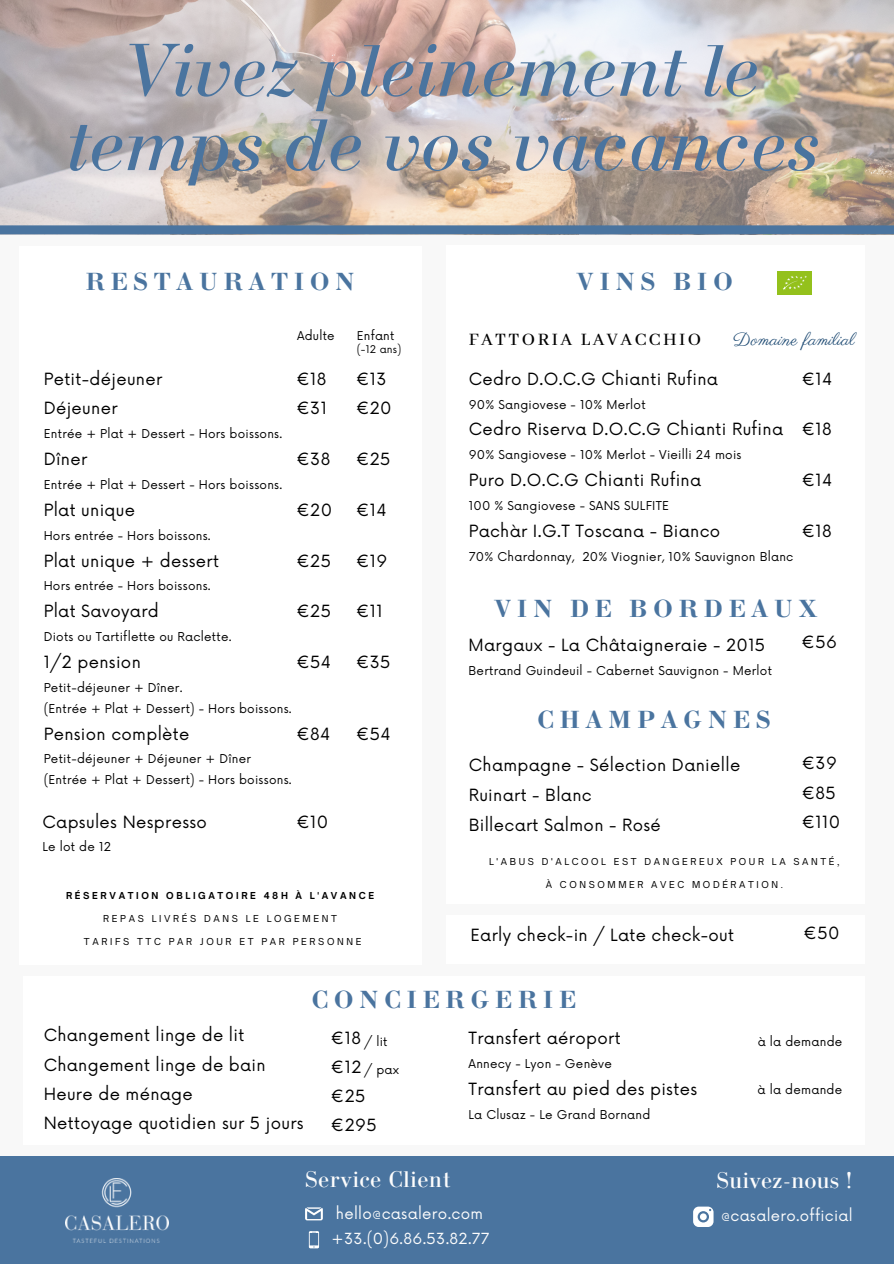
<style>
.page{position:relative;width:894px;height:1264px;background:#fff}
.page>*{position:absolute;margin:0;border:0;box-sizing:border-box;transform-origin:0 0}
.t1{font:italic 78.6px/74.2px "Bodoni";letter-spacing:.01em;color:#4a749f;text-align:center}
.t2{font:700 26.1px "Bodoni";letter-spacing:.21em;color:#4a749f}
.t3{font:24px "Bodoni";letter-spacing:.035em;color:#fdfdfd}
.t4{font:500 19.35px "Abhaya Libre";letter-spacing:.125em;color:#000}
.t5{font:17.85px "Parisienne";letter-spacing:.02em;color:#1c4972}
.t6{font:16.35px/29.2px "Now";letter-spacing:.02em;color:#000}
.t7{font:14.85px "Now";letter-spacing:.02em;color:#fdfdfd}
.t8{font:11.85px "Now";letter-spacing:.02em;color:#000}
.t9{font:10.35px "Now";color:#000}
.t10{font:9.15px "Open Sauce One";letter-spacing:.285em;color:#000}
.t11{font:700 9.15px "Open Sauce One";letter-spacing:.285em;color:#000}
</style>
<div class="page">
<div style="left:0;top:0;width:893px;height:1263px;background:#f8f8f8"></div>
<img style="left:0;top:0;width:893px;height:225px">
<div style="left:19px;top:246px;width:403px;height:718px;background:#fff"></div>
<div style="left:446px;top:246px;width:418px;height:657px;background:#fff"></div>
<img style="left:777px;top:272px;width:34px;height:22px">
<div style="left:0;top:1156px;width:893px;height:107px;background:#4a749f"></div>
<img style="left:66px;top:1178px;width:102px;height:64px">
<svg style="left:309px;top:1231px;width:10px;height:17px"></svg>
<svg style="left:305px;top:1207px;width:18px;height:13px"></svg>
<svg style="left:693px;top:1206px;width:20px;height:20px"></svg>
<div style="left:23px;top:975px;width:841px;height:169px;background:#fff"></div>
<div style="left:446px;top:914px;width:418px;height:49px;background:#fff"></div>
<div style="left:0;top:225px;width:893px;height:9px;background:#4a749f"></div>
<h6 class="t1" style="left:68px;top:36px;width:753px">Vivez pleinement le temps de vos vacances</h6>
<p class="t2" style="left:85px;top:265px;width:271px">RESTAURATION</p>
<p class="t8" style="left:297px;top:329px;width:39px">Adulte</p>
<p class="t6" style="left:297px;top:364px;width:31px;line-height:29.8px">€18 €31</p>
<p class="t6" style="left:297px;top:445px;width:35px">€38</p>
<p class="t6" style="left:297px;top:496px;width:36px">€20</p>
<p class="t6" style="left:297px;top:547px;width:35px">€25</p>
<p class="t6" style="left:297px;top:597px;width:35px">€25</p>
<h6 class="t6" style="left:297px;top:648px;width:35px">€54</h6>
<p class="t6" style="left:44px;top:365px;width:120px">Petit-déjeuner</p>
<p class="t6" style="left:44px;top:395px;width:75px">Déjeuner</p>
<p class="t8" style="left:44px;top:427px;width:240px">Entrée + Plat + Dessert - Hors boissons.</p>
<p class="t6" style="left:44px;top:445px;width:45px">Dîner</p>
<p class="t8" style="left:44px;top:478px;width:240px">Entrée + Plat + Dessert - Hors boissons.</p>
<p class="t6" style="left:44px;top:496px;width:93px">Plat unique</p>
<p class="t8" style="left:44px;top:529px;width:168px">Hors entrée - Hors boissons.</p>
<p class="t6" style="left:44px;top:547px;width:177px">Plat unique + dessert</p>
<p class="t8" style="left:44px;top:579px;width:168px">Hors entrée - Hors boissons.</p>
<p class="t6" style="left:44px;top:597px;width:117px">Plat Savoyard</p>
<p class="t8" style="left:44px;top:630px;width:189px">Diots ou Tartiflette ou Raclette.</p>
<p class="t6" style="left:44px;top:648px;width:99px">1/2 pension</p>
<p class="t8" style="left:44px;top:681px;width:140px">Petit-déjeuner + Dîner.</p>
<p class="t8" style="left:44px;top:701px;width:249px">(Entrée + Plat + Dessert) - Hors boissons.</p>
<h6 class="t6" style="left:44px;top:720px;width:147px">Pension complète</h6>
<h6 class="t8" style="left:44px;top:752px;width:209px">Petit-déjeuner + Déjeuner + Dîner</h6>
<h6 class="t8" style="left:44px;top:773px;width:249px">(Entrée + Plat + Dessert) - Hors boissons.</h6>
<h6 class="t6" style="left:297px;top:720px;width:35px">€84</h6>
<h6 class="t6" style="left:42px;top:807px;width:166px">Capsules Nespresso</h6>
<h6 class="t8" style="left:42px;top:840px;width:70px">Le lot de 12</h6>
<p class="t6" style="left:297px;top:807px;width:33px">€10</p>
<p class="t8" style="left:356px;top:329px;width:39px">Enfant</p>
<p class="t9" style="left:356px;top:343px;width:46px">(-12 ans)</p>
<h6 class="t6" style="left:356px;top:364px;width:36px;line-height:29.8px">€13 €20</h6>
<h6 class="t6" style="left:356px;top:445px;width:35px">€25</h6>
<h6 class="t6" style="left:356px;top:496px;width:31px">€14</h6>
<h6 class="t6" style="left:356px;top:547px;width:32px">€19</h6>
<p class="t6" style="left:356px;top:597px;width:28px">€11</p>
<p class="t6" style="left:356px;top:648px;width:35px">€35</p>
<h6 class="t6" style="left:356px;top:720px;width:35px">€54</h6>
<p class="t11" style="left:66px;top:890px;width:309px">RÉSERVATION OBLIGATOIRE 48H À L'AVANCE</p>
<h4 class="t10" style="left:103px;top:913px;width:235px">REPAS LIVRÉS DANS LE LOGEMENT</h4>
<h5 class="t10" style="left:84px;top:936px;width:279px">TARIFS TTC PAR JOUR ET PAR PERSONNE</h5>
<h1 class="t2" style="left:576px;top:265px;width:158px">VINS BIO</h1>
<p class="t4" style="left:468px;top:329px;width:234px">FATTORIA LAVACCHIO</p>
<h6 class="t5" style="left:733px;top:328px;width:123px">Domaine familial</h6>
<h6 class="t6" style="left:468px;top:365px;width:251px">Cedro D.O.C.G Chianti Rufina</h6>
<h6 class="t8" style="left:468px;top:397px;width:178px">90% Sangiovese - 10% Merlot</h6>
<h6 class="t6" style="left:468px;top:415px;width:316px">Cedro Riserva D.O.C.G Chianti Rufina</h6>
<h6 class="t8" style="left:468px;top:448px;width:274px">90% Sangiovese - 10% Merlot - Vieilli 24 mois</h6>
<h6 class="t6" style="left:468px;top:466px;width:234px">Puro D.O.C.G Chianti Rufina</h6>
<h6 class="t8" style="left:468px;top:499px;width:202px">100 % Sangiovese - SANS SULFITE</h6>
<h6 class="t6" style="left:468px;top:517px;width:253px">Pachàr I.G.T Toscana - Bianco</h6>
<p class="t8" style="left:468px;top:549px;width:326px">70% Chardonnay, 20% Viognier, 10% Sauvignon Blanc</p>
<h6 class="t6" style="left:802px;top:365px;width:31px">€14</h6>
<h2 class="t6" style="left:802px;top:415px;width:31px">€18</h2>
<h6 class="t6" style="left:802px;top:466px;width:31px">€14</h6>
<p class="t6" style="left:802px;top:517px;width:31px">€18</p>
<h6 class="t2" style="left:493px;top:592px;width:325px">VIN DE BORDEAUX</h6>
<h2 class="t6" style="left:468px;top:631px;width:298px">Margaux - La Châtaigneraie - 2015</h2>
<h2 class="t8" style="left:468px;top:664px;width:305px">Bertrand Guindeuil - Cabernet Sauvignon - Merlot</h2>
<p class="t6" style="left:802px;top:628px;width:36px">€56</p>
<h6 class="t2" style="left:537px;top:703px;width:235px">CHAMPAGNES</h6>
<p class="t6" style="left:468px;top:751px;width:273px;line-height:29.8px">Champagne - Sélection Danielle<br>Ruinart - Blanc<br>Billecart Salmon - Rosé</p>
<p class="t6" style="left:802px;top:749px;width:39px">€39 €85 €110</p>
<p class="t10" style="left:489px;top:856px;width:352px">L'ABUS D'ALCOOL EST DANGEREUX POUR LA SANTÉ,</p>
<h2 class="t10" style="left:545px;top:879px;width:238px">À CONSOMMER AVEC MODÉRATION.</h2>
<p class="t6" style="left:470px;top:921px;width:265px">Early check-in / Late check-out</p>
<h6 class="t6" style="left:804px;top:919px;width:37px">€50</h6>
<h6 class="t6" style="left:44px;top:1021px;width:261px">Changement linge de lit<br>Changement linge de bain<br>Heure de ménage<br>Nettoyage quotidien sur 5 jours</h6>
<h6 class="t2" style="left:311px;top:983px;width:266px">CONCIERGERIE</h6>
<p class="t6" style="left:468px;top:1024px;width:153px">Transfert aéroport</p>
<p class="t8" style="left:468px;top:1056px;width:145px">Annecy - Lyon - Genève</p>
<p class="t6" style="left:468px;top:1074px;width:230px">Transfert au pied des pistes</p>
<p class="t8" style="left:468px;top:1107px;width:183px">La Clusaz - Le Grand Bornand</p>
<p class="t6" style="left:331px;top:1023px;width:47px">€18 €12 €25 €295</p>
<p class="t8" style="left:364px;top:1034px;width:25px">/ lit</p>
<p class="t8" style="left:757px;top:1034px;width:86px">à la demande</p>
<p class="t8" style="left:364px;top:1063px;width:36px">/ pax</p>
<h3 class="t8" style="left:757px;top:1083px;width:86px">à la demande</h3>
<h6 class="t3" style="left:305px;top:1164px;width:147px">Service Client</h6>
<h6 class="t7" style="left:336px;top:1205px;width:148px">hello@casalero.com</h6>
<h6 class="t7" style="left:331px;top:1230px;width:159px">+33.(0)6.86.53.82.77</h6>
<h2 class="t3" style="left:716px;top:1165px;width:138px">Suivez-nous !</h2>
<h6 class="t7" style="left:720px;top:1206px;width:133px">@casalero.official</h6>
</div>
